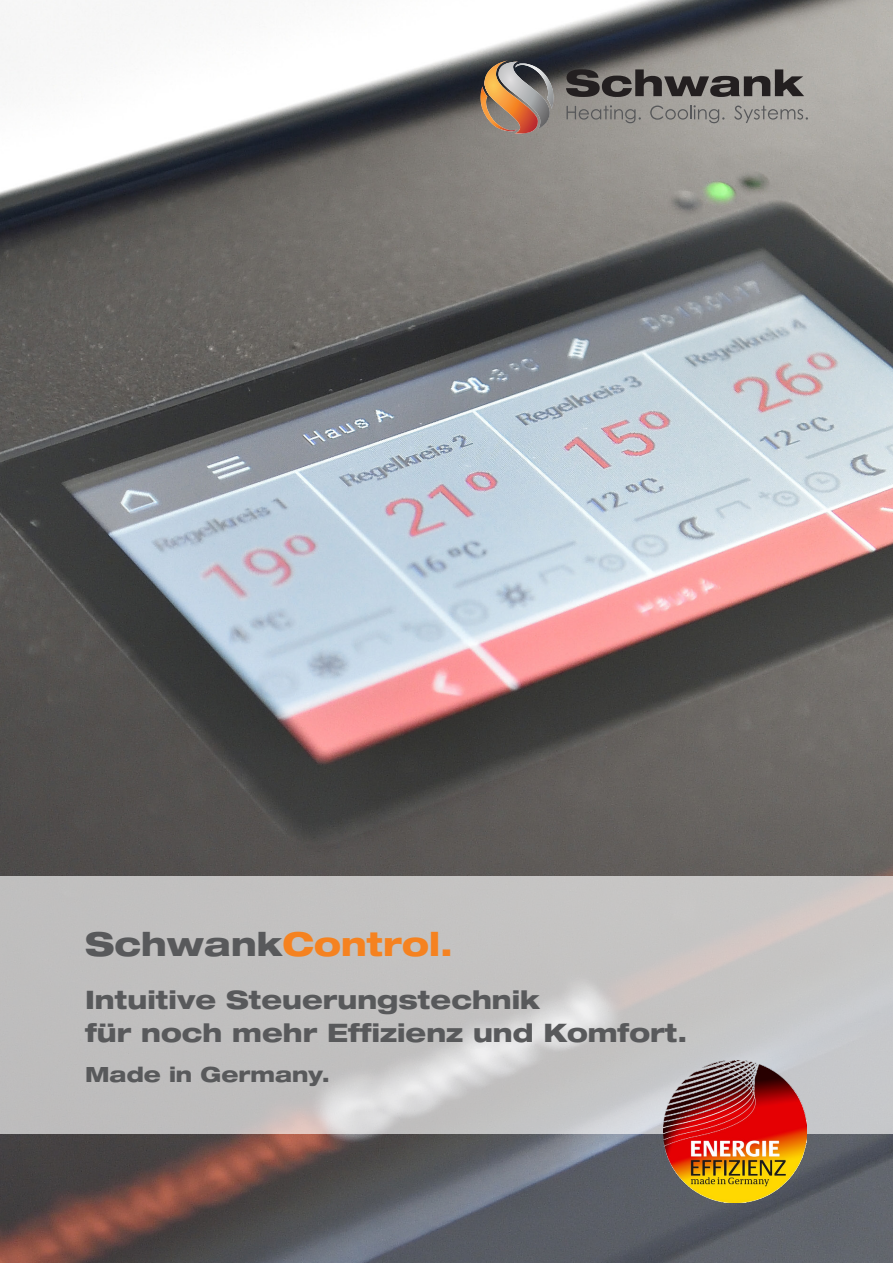
<style>
.page{position:relative;width:893px;height:1263px;background:#fff}
.page>*{position:absolute;margin:0;border:0;box-sizing:border-box;transform-origin:0 0}
.t1{font:800 expanded 33px "Helvetica Neue";color:#f58220}
.t2{font:800 expanded 25.5px "Helvetica Neue";color:#58595b}
.t3{font:800 expanded 21px "Helvetica Neue";color:#58595b}
.s1{color:#58595b}
</style>
<div class="page">
<img style="left:0;top:0;width:893px;height:1263px">
<svg style="left:481px;top:60px;width:73px;height:74px;background:#9a7e6a"></svg>
<svg style="left:566px;top:105px;width:75px;height:18px"></svg>
<svg style="left:650px;top:105px;width:74px;height:18px"></svg>
<svg style="left:734px;top:106px;width:74px;height:17px"></svg>
<svg style="left:566px;top:69px;width:238px;height:28px;background:#63605e"></svg>
<svg style="left:0;top:876px;width:893px;height:258px;background:#c5c3c3"></svg>
<img style="left:663px;top:1060px;width:144px;height:142px">
<p class="t1" style="left:85px;top:923px;width:369px"><span class="s1">Schwank</span>Control.</p>
<p class="t2" style="left:85px;top:983px;width:456px">Intuitive Steuerungstechnik</p>
<p class="t2" style="left:85px;top:1016px;width:604px">für noch mehr Effizienz und Komfort.</p>
<p class="t3" style="left:85px;top:1061px;width:246px">Made in Germany.</p>
</div>
